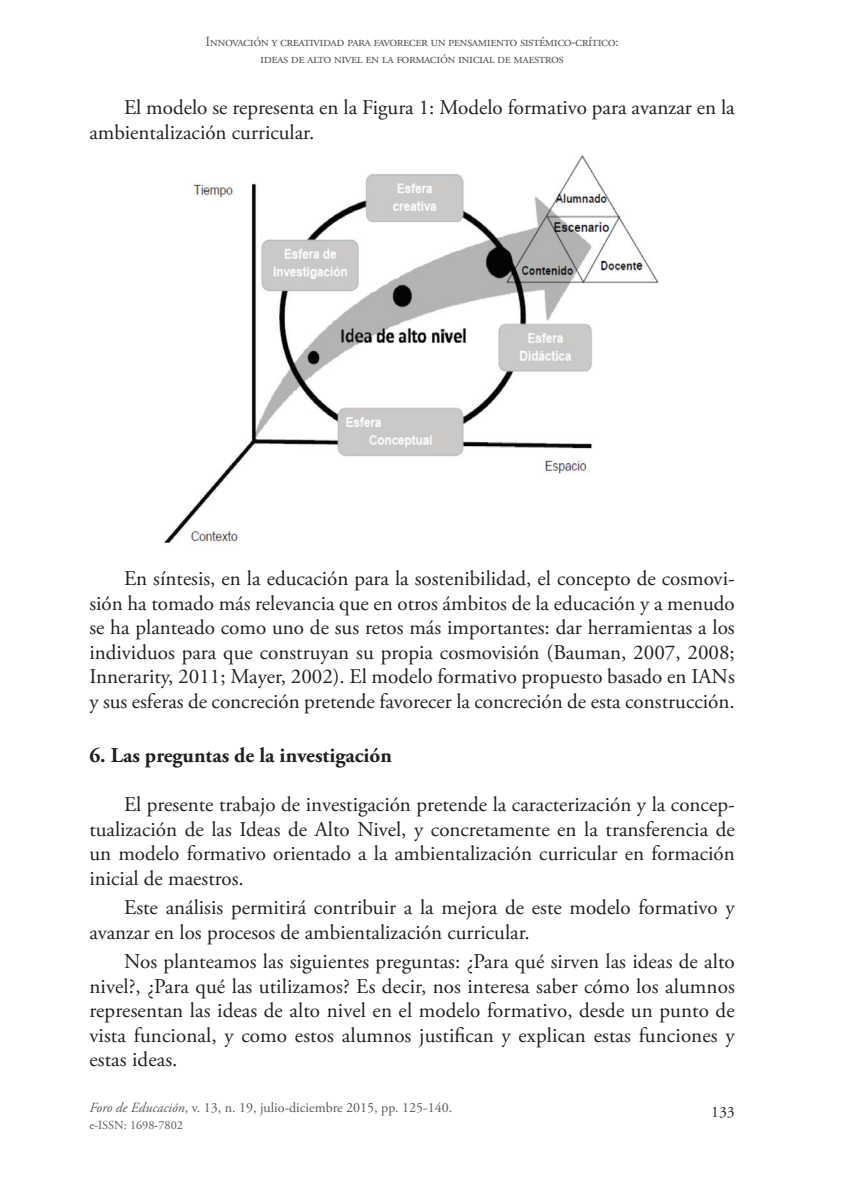
<style>
.page{position:relative;width:844px;height:1191px;background:#fff}
.page>*{position:absolute;margin:0;border:0;box-sizing:border-box;transform-origin:0 0}
.t1{font:21px/24.5px "Adobe Garamond Pro";color:#231f20;text-align:justify}
.t2{font:21px/24.5px "Adobe Garamond Pro";letter-spacing:-.02em;color:#231f20}
.t3{font:700 21px "Adobe Garamond Pro";color:#231f20}
.t4{font:15.75px "Adobe Garamond Pro";color:#231f20}
.t5{font:14px/16.8px "Adobe Garamond Pro";letter-spacing:-.035em;color:#5a5a5a;text-align:center}
.t6{font:14px "Adobe Garamond Pro";color:#5a5a5a}
.t7{font:12.25px "Adobe Garamond Pro";color:#5a5a5a}
.s1{font-style:italic}
</style>
<div class="page">
<img style="left:164px;top:155px;width:495px;height:388px">
<p class="t5" style="left:205px;top:34px;width:414px">Innovación y creatividad para favorecer un pensamiento sistémico-crítico: ideas de alto nivel en la formación inicial de maestros</p>
<p class="t2" style="left:89px;top:96px;width:647px;text-indent:35px">El modelo se representa en la Figura 1: Modelo formativo para avanzar en la ambientalización curricular.</p>
<p class="t1" style="left:89px;top:567px;width:646px;text-indent:35px">En síntesis, en la educación para la sostenibilidad, el concepto de cosmovi&shy;sión ha tomado más relevancia que en otros ámbitos de la educación y a menudo se ha planteado como uno de sus retos más importantes: dar herramientas a los individuos para que construyan su propia cosmovisión (Bauman, 2007, 2008; Innerarity, 2011; Mayer, 2002). El modelo formativo propuesto basado en IANs y sus esferas de concreción pretende favorecer la concreción de esta construcción.</p>
<p class="t3" style="left:89px;top:743px;width:304px">6. Las preguntas de la investigación</p>
<p class="t1" style="left:89px;top:793px;width:646px;text-indent:35px">El presente trabajo de investigación pretende la caracterización y la concep&shy;tualización de las Ideas de Alto Nivel, y concretamente en la transferencia de un modelo formativo orientado a la ambientalización curricular en formación inicial de maestros.</p>
<p class="t1" style="left:89px;top:896px;width:646px;text-indent:35px">Este análisis permitirá contribuir a la mejora de este modelo formativo y avanzar en los procesos de ambientalización curricular.</p>
<p class="t1" style="left:89px;top:950px;width:646px;text-indent:35px">Nos planteamos las siguientes preguntas: ¿Para qué sirven las ideas de alto nivel?, ¿Para qué las utilizamos? Es decir, nos interesa saber cómo los alumnos representan las ideas de alto nivel en el modelo formativo, desde un punto de vista funcional, y como estos alumnos justifican y explican estas funciones y estas ideas.</p>
<p class="t6" style="left:89px;top:1099px;width:364px"><span class="s1">Foro de Educación</span>, v. 13, n. 19, julio-diciembre 2015, pp. 125-140.</p>
<p class="t7" style="left:89px;top:1118px;width:95px">e-ISSN: 1698-7802</p>
<p class="t4" style="left:711px;top:1102px;width:25px">133</p>
</div>
